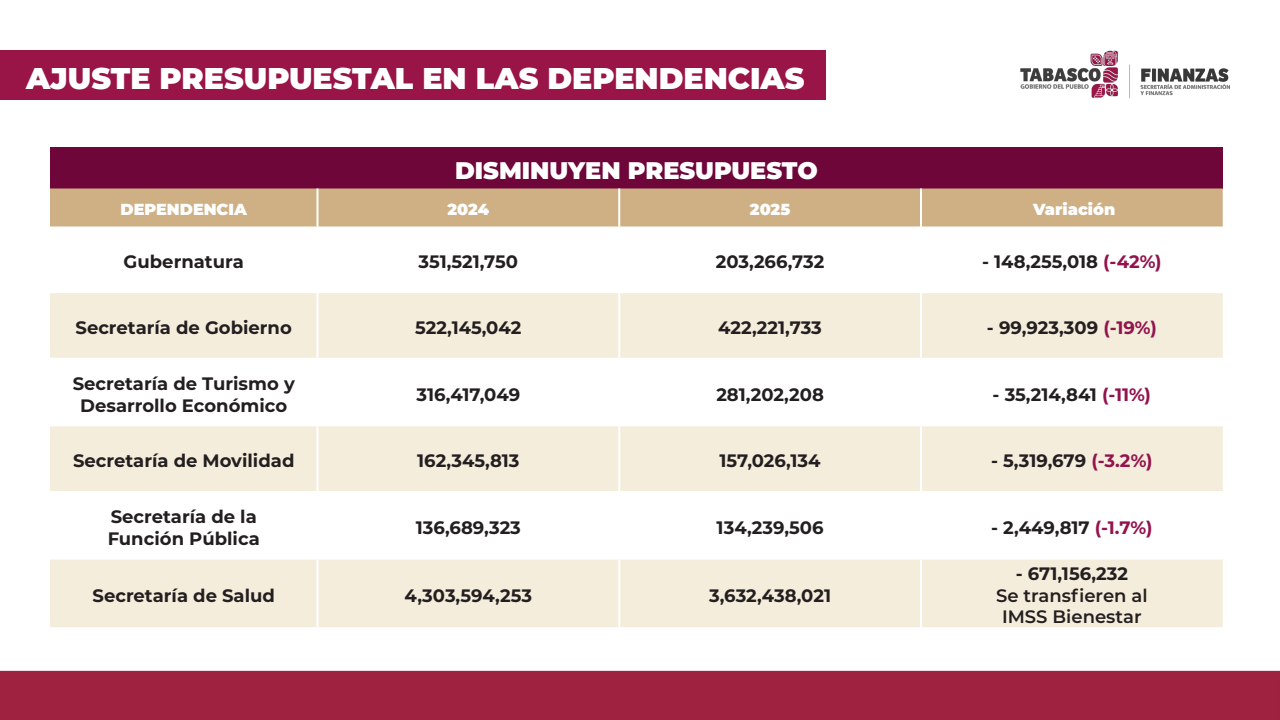
<style>
.page{position:relative;width:1280px;height:720px;background:#fff}
.page>*{position:absolute;margin:0;border:0;box-sizing:border-box;transform-origin:0 0}
.t1{font:900 30px "Montserrat";color:#fff}
.t2{font:900 24px "Montserrat";color:#fff}
.t3{font:700 18px/21.6px "Montserrat";color:#231f20}
.t4{font:600 18px/21.6px "Montserrat";color:#231f20;text-align:center}
.t5{font:900 16px "Montserrat";color:#fff}
.s1{color:#93134d}
.s2{font-weight:700}
</style>
<div class="page">
<img style="left:0;top:97px;width:1280px;height:623px">
<div style="left:50px;top:147px;width:1173px;height:41px;background:#6f063a"></div>
<div style="left:50px;top:188px;width:1173px;height:38px;background:#ceb084"></div>
<svg style="left:50px;top:293px;width:1173px;height:334px;fill:#f5eddc"></svg>
<hr style="left:316px;top:188px;width:2px;height:38px;background:#fff">
<hr style="left:618px;top:188px;width:2px;height:38px;background:#fff">
<hr style="left:920px;top:188px;width:2px;height:38px;background:#fff">
<hr style="left:316px;top:226px;width:2px;height:65px;background:#fff">
<hr style="left:618px;top:226px;width:2px;height:65px;background:#fff">
<hr style="left:920px;top:226px;width:2px;height:65px;background:#fff">
<hr style="left:50px;top:291px;width:268px;height:2px;background:#fff">
<hr style="left:318px;top:291px;width:301px;height:2px;background:#fff">
<hr style="left:316px;top:293px;width:2px;height:65px;background:#fff">
<hr style="left:619px;top:291px;width:302px;height:2px;background:#fff">
<hr style="left:618px;top:293px;width:2px;height:65px;background:#fff">
<hr style="left:921px;top:291px;width:302px;height:2px;background:#fff">
<hr style="left:920px;top:293px;width:2px;height:65px;background:#fff">
<hr style="left:50px;top:358px;width:268px;height:2px;background:#fff">
<hr style="left:318px;top:358px;width:301px;height:2px;background:#fff">
<hr style="left:316px;top:360px;width:2px;height:64px;background:#fff">
<hr style="left:619px;top:358px;width:302px;height:2px;background:#fff">
<hr style="left:618px;top:360px;width:2px;height:64px;background:#fff">
<hr style="left:921px;top:358px;width:302px;height:2px;background:#fff">
<hr style="left:920px;top:360px;width:2px;height:64px;background:#fff">
<hr style="left:50px;top:424px;width:268px;height:2px;background:#fff">
<hr style="left:318px;top:424px;width:301px;height:2px;background:#fff">
<hr style="left:316px;top:426px;width:2px;height:65px;background:#fff">
<hr style="left:619px;top:424px;width:302px;height:2px;background:#fff">
<hr style="left:618px;top:426px;width:2px;height:65px;background:#fff">
<hr style="left:921px;top:424px;width:302px;height:2px;background:#fff">
<hr style="left:920px;top:426px;width:2px;height:65px;background:#fff">
<hr style="left:50px;top:491px;width:268px;height:2px;background:#fff">
<hr style="left:318px;top:491px;width:301px;height:2px;background:#fff">
<hr style="left:316px;top:493px;width:2px;height:65px;background:#fff">
<hr style="left:619px;top:491px;width:302px;height:2px;background:#fff">
<hr style="left:618px;top:493px;width:2px;height:65px;background:#fff">
<hr style="left:921px;top:491px;width:302px;height:2px;background:#fff">
<hr style="left:920px;top:493px;width:2px;height:65px;background:#fff">
<hr style="left:50px;top:558px;width:268px;height:2px;background:#fff">
<hr style="left:318px;top:558px;width:301px;height:2px;background:#fff">
<hr style="left:316px;top:560px;width:2px;height:67px;background:#fff">
<hr style="left:619px;top:558px;width:302px;height:2px;background:#fff">
<hr style="left:618px;top:560px;width:2px;height:67px;background:#fff">
<hr style="left:921px;top:558px;width:302px;height:2px;background:#fff">
<hr style="left:920px;top:560px;width:2px;height:67px;background:#fff">
<div style="left:0;top:50px;width:826px;height:50px;background:#991447"></div>
<img style="left:1020px;top:50px;width:210px;height:47px">
<p class="t1" style="left:26px;top:56px;width:780px">AJUSTE PRESUPUESTAL EN LAS DEPENDENCIAS</p>
<p class="t2" style="left:455px;top:153px;width:364px">DISMINUYEN PRESUPUESTO</p>
<p class="t5" style="left:120px;top:198px;width:128px">DEPENDENCIA</p>
<p class="t5" style="left:447px;top:198px;width:43px">2024</p>
<p class="t5" style="left:750px;top:198px;width:42px">2025</p>
<p class="t5" style="left:1033px;top:198px;width:83px">Variación</p>
<p class="t3" style="left:124px;top:249px;width:122px">Gubernatura</p>
<p class="t3" style="left:419px;top:249px;width:101px">351,521,750</p>
<p class="t3" style="left:716px;top:249px;width:110px">203,266,732</p>
<p class="t3" style="left:982px;top:249px;width:181px">- 148,255,018 <span class="s1">(-42%)</span></p>
<p class="t3" style="left:76px;top:316px;width:218px">Secretaría de Gobierno</p>
<p class="t3" style="left:415px;top:316px;width:108px">522,145,042</p>
<p class="t3" style="left:718px;top:316px;width:105px">422,221,733</p>
<p class="t3" style="left:987px;top:316px;width:171px">- 99,923,309 <span class="s1">(-19%)</span></p>
<p class="t3" style="left:73px;top:372px;width:224px">Secretaría de Turismo y</p>
<p class="t3" style="left:80px;top:393px;width:208px">Desarrollo Económico</p>
<p class="t3" style="left:416px;top:383px;width:105px">316,417,049</p>
<p class="t3" style="left:716px;top:383px;width:109px">281,202,208</p>
<p class="t3" style="left:993px;top:383px;width:160px">- 35,214,841 <span class="s1">(-11%)</span></p>
<p class="t3" style="left:73px;top:449px;width:223px">Secretaría de Movilidad</p>
<p class="t3" style="left:417px;top:449px;width:104px">162,345,813</p>
<p class="t3" style="left:720px;top:449px;width:103px">157,026,134</p>
<p class="t3" style="left:991px;top:449px;width:163px">- 5,319,679 <span class="s1">(-3.2%)</span></p>
<p class="t3" style="left:108px;top:505px;width:154px">Secretaría de la<br>Función Pública</p>
<p class="t3" style="left:416px;top:516px;width:107px">136,689,323</p>
<p class="t3" style="left:717px;top:516px;width:108px">134,239,506</p>
<p class="t3" style="left:991px;top:516px;width:163px">- 2,449,817 <span class="s1">(-1.7%)</span></p>
<p class="t3" style="left:93px;top:584px;width:184px">Secretaría de Salud</p>
<p class="t3" style="left:405px;top:584px;width:129px">4,303,594,253</p>
<p class="t3" style="left:709px;top:584px;width:123px">3,632,438,021</p>
<p class="t4" style="left:996px;top:562px;width:153px"><span class="s2">- 671,156,232<br></span>Se transfieren al<br>IMSS Bienestar</p>
</div>
